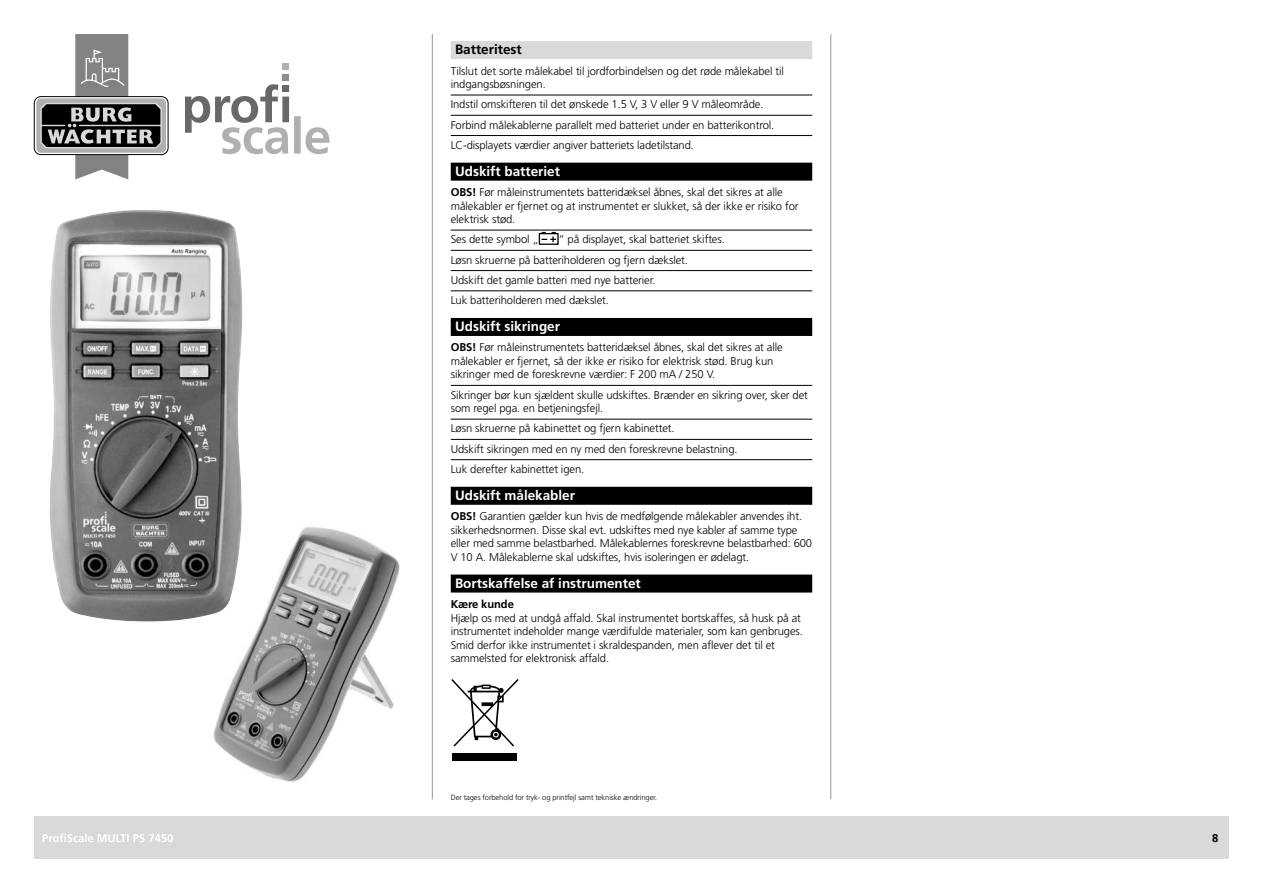
<style>
.page{position:relative;width:1263px;height:893px;background:#fff}
.page>*{position:absolute;margin:0;border:0;box-sizing:border-box;transform-origin:0 0}
.t1{font:700 13.5px "Frutiger";color:#fff}
.t2{font:700 13.5px "Frutiger";color:#000}
.t3{font:300 11.25px/13.5px "Frutiger";letter-spacing:-.01em;color:#000}
.t4{font:700 11.25px "Frutiger";letter-spacing:-.01em;color:#000}
.t5{font:300 7.5px "Frutiger";letter-spacing:-.01em;color:#000}
.s1{font-weight:700}
</style>
<div class="page">
<hr style="left:432px;top:34px;width:1px;height:765px;background:#989898">
<hr style="left:830px;top:34px;width:1px;height:765px;background:#989898">
<div style="left:34px;top:816px;width:1195px;height:43px;background:#d9d9da"></div>
<svg style="left:43px;top:833px;width:130px;height:9px"></svg>
<div style="left:34px;top:96px;width:134px;height:59px;border:1px solid #000;border-radius:7px"></div>
<div style="left:36px;top:98px;width:130px;height:55px;background:#afb0b0;border-radius:5px"></div>
<svg style="left:40px;top:34px;width:122px;height:145px"></svg>
<div style="left:282px;top:75px;width:7px;height:6px;background:#8d8e8d"></div>
<div style="left:282px;top:63px;width:7px;height:7px;background:#afb0b0"></div>
<svg style="left:185px;top:84px;width:145px;height:70px"></svg>
<img style="left:213px;top:527px;width:187px;height:255px">
<img style="left:49px;top:210px;width:194px;height:411px">
<div style="left:451px;top:41px;width:361px;height:18px;background:#d9d9da"></div>
<hr style="left:451px;top:95px;width:361px;height:1px;background:#000">
<hr style="left:451px;top:115px;width:361px;height:1px;background:#000">
<hr style="left:451px;top:135px;width:361px;height:1px;background:#000">
<div style="left:451px;top:163px;width:361px;height:18px;background:#000"></div>
<hr style="left:451px;top:230px;width:361px;height:1px;background:#000">
<hr style="left:451px;top:250px;width:361px;height:1px;background:#000">
<hr style="left:451px;top:270px;width:361px;height:1px;background:#000">
<hr style="left:451px;top:291px;width:361px;height:1px;background:#000">
<div style="left:451px;top:318px;width:361px;height:18px;background:#000"></div>
<hr style="left:451px;top:385px;width:361px;height:1px;background:#000">
<hr style="left:451px;top:419px;width:361px;height:1px;background:#000">
<hr style="left:451px;top:439px;width:361px;height:1px;background:#000">
<hr style="left:451px;top:459px;width:361px;height:1px;background:#000">
<div style="left:451px;top:487px;width:361px;height:18px;background:#000"></div>
<div style="left:451px;top:575px;width:361px;height:18px;background:#000"></div>
<div style="left:539px;top:233px;width:20px;height:12px;border:1px solid #000"></div>
<svg style="left:541px;top:232px;width:15px;height:10px"></svg>
<div style="left:451px;top:753px;width:65px;height:7px;background:#000"></div>
<svg style="left:451px;top:679px;width:68px;height:67px"></svg>
<p class="t2" style="left:455px;top:42px;width:68px">Batteritest</p>
<p class="t3" style="left:451px;top:64px;width:335px">Tilslut det sorte målekabel til jordforbindelsen og det røde målekabel til indgangsbøsningen.</p>
<p class="t3" style="left:451px;top:94px;width:325px;line-height:20.2px">Indstil omskifteren til det ønskede 1.5 V, 3 V eller 9 V måleområde.<br>Forbind målekablerne parallelt med batteriet under en batterikontrol.<br>LC-displayets værdier angiver batteriets ladetilstand.</p>
<p class="t1" style="left:455px;top:163px;width:107px">Udskift batteriet</p>
<p class="t3" style="left:451px;top:185px;width:349px"><span class="s1">OBS!</span> Før måleinstrumentets batteridæksel åbnes, skal det sikres at alle målekabler er fjernet og at instrumentet er slukket, så der ikke er risiko for elektrisk stød.</p>
<p class="t3" style="left:451px;top:233px;width:90px">Ses dette symbol „</p>
<p class="t3" style="left:451px;top:229px;width:276px;line-height:20.2px;text-indent:108px">“ på displayet, skal batteriet skiftes.<br>Løsn skruerne på batteriholderen og fjern dækslet.<br>Udskift det gamle batteri med nye batterier.<br>Luk batteriholderen med dækslet.</p>
<p class="t1" style="left:455px;top:318px;width:107px">Udskift sikringer</p>
<p class="t3" style="left:451px;top:341px;width:333px"><span class="s1">OBS!</span> Før måleinstrumentets batteridæksel åbnes, skal det sikres at alle målekabler er fjernet, så der ikke er risiko for elektrisk stød. Brug kun sikringer med de foreskrevne værdier: F 200 mA / 250 V.</p>
<p class="t3" style="left:451px;top:388px;width:359px">Sikringer bør kun sjældent skulle udskiftes. Brænder en sikring over, sker det som regel pga. en betjeningsfejl.</p>
<p class="t3" style="left:451px;top:418px;width:288px;line-height:20.2px">Løsn skruerne på kabinettet og fjern kabinettet.<br>Udskift sikringen med en ny med den foreskrevne belastning.<br>Luk derefter kabinettet igen.</p>
<p class="t1" style="left:455px;top:487px;width:122px">Udskift målekabler</p>
<p class="t3" style="left:451px;top:510px;width:363px"><span class="s1">OBS!</span> Garantien gælder kun hvis de medfølgende målekabler anvendes iht. sikkerhedsnormen. Disse skal evt. udskiftes med nye kabler af samme type eller med samme belastbarhed. Målekablernes foreskrevne belastbarhed: 600<br>V 10 A. Målekablerne skal udskiftes, hvis isoleringen er ødelagt.</p>
<p class="t1" style="left:455px;top:575px;width:187px">Bortskaffelse af instrumentet</p>
<p class="t4" style="left:451px;top:597px;width:65px">Kære kunde</p>
<p class="t3" style="left:451px;top:611px;width:354px">Hjælp os med at undgå affald. Skal instrumentet bortskaffes, så husk på at instrumentet indeholder mange værdifulde materialer, som kan genbruges.<br>Smid derfor ikke instrumentet i skraldespanden, men aflever det til et sammelsted for elektronisk affald.</p>
<p class="t5" style="left:451px;top:793px;width:208px">Der tages forbehold for tryk- og printfejl samt tekniske ændringer.</p>
<p class="t4" style="left:1212px;top:831px;width:8px">8</p>
</div>
